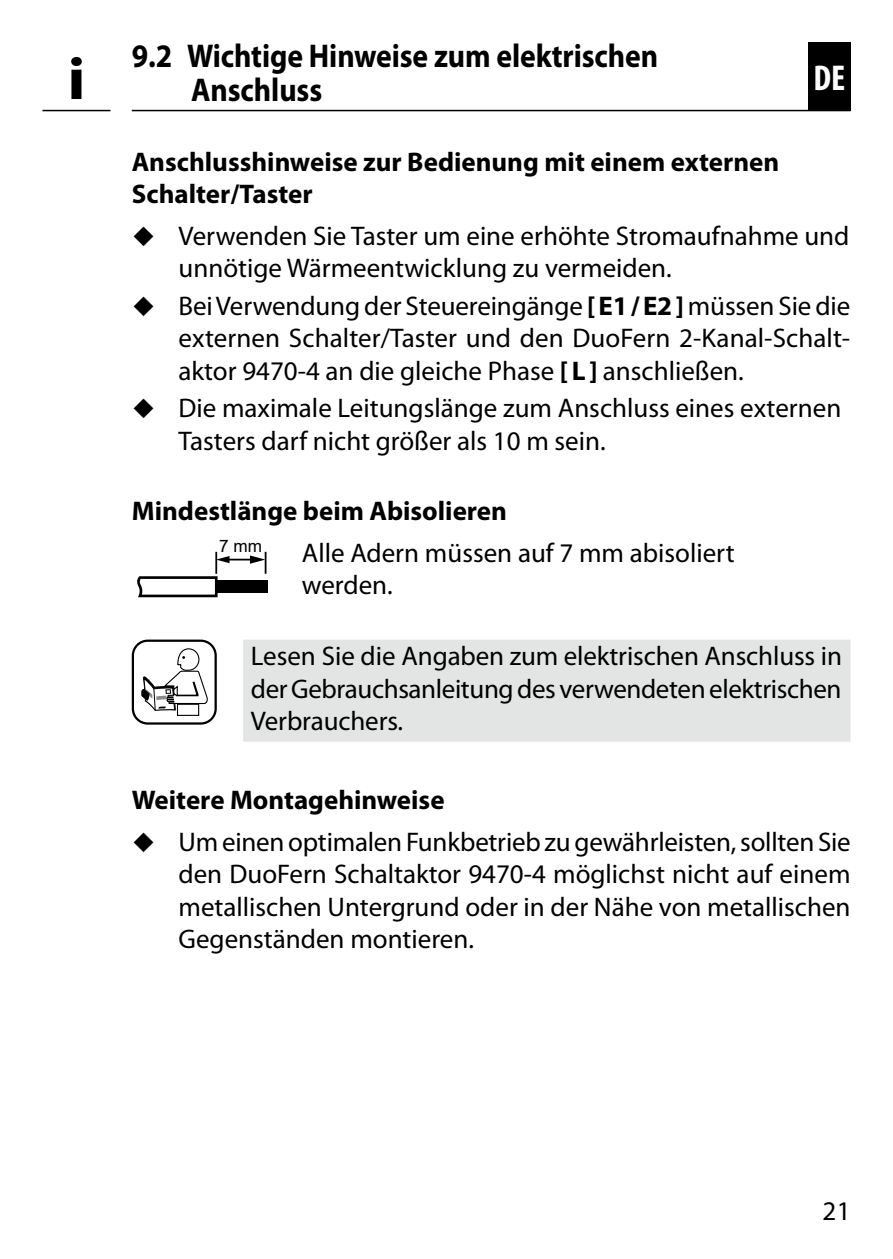
<style>
.page{position:relative;width:893px;height:1259px;background:#fff}
.page>*{position:absolute;margin:0;border:0;box-sizing:border-box;transform-origin:0 0}
.t1{font:700 60px "Myriad Pro";color:#000;scale:1.1 1}
.t2{font:700 condensed 36px "Myriad Pro";color:#fff}
.t3{font:700 33px/33.6px "Myriad Pro";letter-spacing:-.005em;color:#000;scale:.9 1}
.t4{font:27px/32.4px "Myriad Pro";color:#000}
.t5{font:700 27px/32.4px "Myriad Pro";color:#000}
.t6{font:17.1px "Arial";color:#000}
.s1{font-weight:700}
</style>
<div class="page">
<div style="left:808px;top:42px;width:42px;height:69px;background:#000"></div>
<div style="left:243px;top:639px;width:607px;height:102px;background:#e3e4e4"></div>
<div style="left:216px;top:580px;width:51px;height:13px;background:#000"></div>
<svg style="left:137px;top:552px;width:129px;height:46px"></svg>
<div style="left:177px;top:703px;width:22px;height:13px;border:1px solid #000"></div>
<svg style="left:142px;top:648px;width:66px;height:63px"></svg>
<div style="left:132px;top:639px;width:85px;height:85px;border:2px solid #000;border-radius:15px"></div>
<hr style="left:132px;top:110px;width:719px;height:1px;background:#000">
<hr style="left:42px;top:110px;width:68px;height:1px;background:#000">
<h1 class="t1" style="left:67px;top:45px;width:18px">i</h1>
<p class="t3" style="left:191px;top:40px;width:520px;text-indent:-60px">9.2 Wichtige Hinweise zum elektrischen<br>Anschluss</p>
<h2 class="t2" style="left:813px;top:58px;width:33px">DE</h2>
<p class="t5" style="left:132px;top:146px;width:649px">Anschlusshinweise zur Bedienung mit einem externen<br>Schalter/Taster</p>
<p class="t4" style="left:179px;top:220px;width:672px">Verwenden Sie Taster um eine erhöhte Stromaufnahme und unnötige Wärmeentwicklung zu vermeiden.</p>
<p class="t4" style="left:179px;top:290px;width:673px;text-align:justify">Bei Verwendung der Steuereingänge <span class="s1">[E1/E2]</span> müssen Sie die externen Schalter/Taster und den DuoFern 2-Kanal-Schalt&shy;aktor 9470-4 an die gleiche Phase <span class="s1">[L]</span> anschließen.</p>
<p class="t4" style="left:179px;top:392px;width:664px">Die maximale Leitungslänge zum Anschluss eines externen<br>Tasters darf nicht größer als 10 m sein.</p>
<p class="t5" style="left:132px;top:495px;width:377px">Mindestlänge beim Abisolieren</p>
<p class="t6" style="left:219px;top:534px;width:44px">7 mm</p>
<p class="t4" style="left:302px;top:537px;width:434px">Alle Adern müssen auf 7 mm abisoliert werden.</p>
<p class="t4" style="left:251px;top:640px;width:593px;text-align:justify">Lesen Sie die Angaben zum elektrischen Anschluss in der Gebrauchsanleitung des verwendeten elektrischen Verbrauchers.</p>
<p class="t5" style="left:132px;top:784px;width:314px">Weitere Montagehinweise</p>
<p class="t4" style="left:179px;top:826px;width:674px;text-align:justify">Um einen optimalen Funkbetrieb zu gewährleisten, sollten Sie den DuoFern Schaltaktor 9470-4 möglichst nicht auf einem metallischen Untergrund oder in der Nähe von metallischen Gegenständen montieren.</p>
<p class="t4" style="left:822px;top:1195px;width:29px">21</p>
</div>
